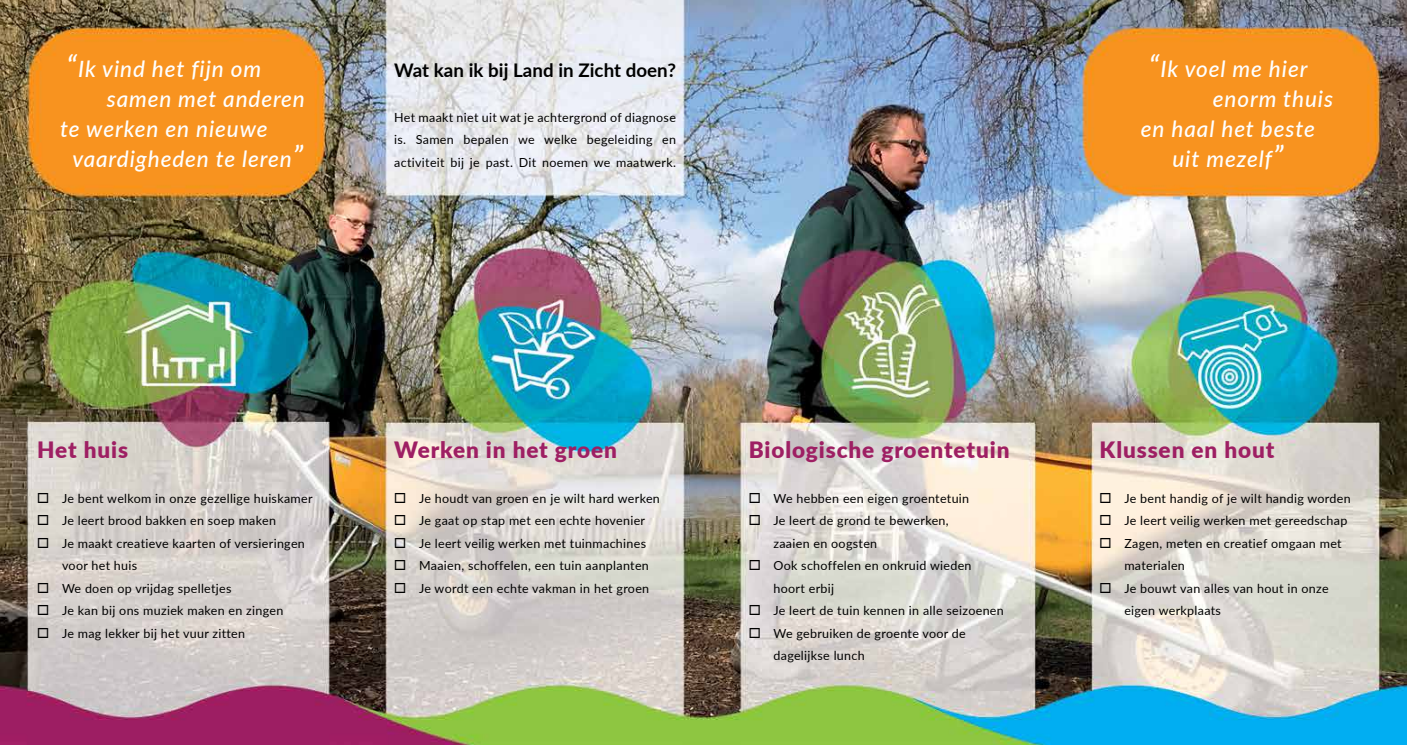
<style>
.page{position:relative;width:1407px;height:745px;background:#fff}
.page>*{position:absolute;margin:0;border:0;box-sizing:border-box;transform-origin:0 0}
.t1{font:italic 500 22.5px "Lato";letter-spacing:.04em;color:#fff}
.t2{font:900 22.5px "Lato";letter-spacing:.04em;color:#9e1f63}
.t3{font:700 18.75px "Lato";color:#000}
.t4{font:12.5px/22.5px "Lato";letter-spacing:.025em;color:#000}
.s1{font-size:30px}
.s2{font-size:20px}
</style>
<div class="page">
<img style="left:0;top:0;width:1407px;height:744px">
<h1 class="t1" style="left:66px;top:53px;width:196px"><span class="s1">“</span>Ik vind het fijn om</h1>
<h1 class="t1" style="left:107px;top:83px;width:199px">samen met anderen</h1>
<h1 class="t1" style="left:60px;top:113px;width:209px">te werken en nieuwe</h1>
<h1 class="t1" style="left:72px;top:143px;width:233px">vaardigheden te leren<span class="s1">”</span></h1>
<h2 class="t3" style="left:394px;top:56px;width:283px">Wat kan ik bij Land in Zicht doen?</h2>
<p class="t4" style="left:394px;top:105px;width:283px;text-align:justify">Het maakt niet uit wat je achtergrond of diagnose is. Samen bepalen we welke begeleiding en activiteit bij je past. Dit noemen we maatwerk.</p>
<h1 class="t1" style="left:1149px;top:53px;width:160px"><span class="s1">“</span>Ik voel me hier</h1>
<h1 class="t1" style="left:1213px;top:83px;width:122px">enorm thuis</h1>
<h1 class="t1" style="left:1141px;top:113px;width:175px">en haal het beste</h1>
<h1 class="t1" style="left:1172px;top:143px;width:113px">uit mezelf<span class="s1">”</span></h1>
<h1 class="t2" style="left:37px;top:432px;width:92px">Het huis</h1>
<p class="t4" style="left:37px;top:486px;width:277px"><span class="s2">□</span> Je bent welkom in onze gezellige huiskamer</p>
<p class="t4" style="left:37px;top:508px;width:240px"><span class="s2">□</span> Je leert brood bakken en soep maken</p>
<p class="t4" style="left:62px;top:531px;width:244px;text-indent:-25px"><span class="s2">□</span> Je maakt creatieve kaarten of versieringen voor het huis</p>
<p class="t4" style="left:37px;top:576px;width:196px"><span class="s2">□</span> We doen op vrijdag spelletjes</p>
<p class="t4" style="left:37px;top:598px;width:248px"><span class="s2">□</span> Je kan bij ons muziek maken en zingen</p>
<p class="t4" style="left:37px;top:621px;width:209px"><span class="s2">□</span> Je mag lekker bij het vuur zitten</p>
<h1 class="t2" style="left:394px;top:432px;width:224px">Werken in het groen</h1>
<p class="t4" style="left:394px;top:486px;width:267px"><span class="s2">□</span> Je houdt van groen en je wilt hard werken</p>
<p class="t4" style="left:394px;top:508px;width:252px"><span class="s2">□</span> Je gaat op stap met een echte hovenier</p>
<p class="t4" style="left:394px;top:531px;width:253px"><span class="s2">□</span> Je leert veilig werken met tuinmachines</p>
<p class="t4" style="left:394px;top:553px;width:256px"><span class="s2">□</span> Maaien, schoffelen, een tuin aanplanten</p>
<p class="t4" style="left:394px;top:576px;width:256px"><span class="s2">□</span> Je wordt een echte vakman in het groen</p>
<h1 class="t2" style="left:749px;top:432px;width:262px">Biologische groentetuin</h1>
<p class="t4" style="left:749px;top:486px;width:222px"><span class="s2">□</span> We hebben een eigen groentetuin</p>
<p class="t4" style="left:773px;top:508px;width:177px;text-indent:-25px"><span class="s2">□</span> Je leert de grond te bewerken, zaaien en oogsten</p>
<p class="t4" style="left:773px;top:553px;width:200px;text-indent:-25px"><span class="s2">□</span> Ook schoffelen en onkruid wieden hoort erbij</p>
<p class="t4" style="left:749px;top:598px;width:257px"><span class="s2">□</span> Je leert de tuin kennen in alle seizoenen</p>
<p class="t4" style="left:773px;top:621px;width:194px;text-indent:-25px"><span class="s2">□</span> We gebruiken de groente voor de dagelijkse lunch</p>
<h1 class="t2" style="left:1099px;top:432px;width:176px">Klussen en hout</h1>
<p class="t4" style="left:1099px;top:486px;width:253px"><span class="s2">□</span> Je bent handig of je wilt handig worden</p>
<p class="t4" style="left:1099px;top:508px;width:249px"><span class="s2">□</span> Je leert veilig werken met gereedschap</p>
<p class="t4" style="left:1124px;top:531px;width:219px;text-indent:-25px"><span class="s2">□</span> Zagen, meten en creatief omgaan met materialen</p>
<p class="t4" style="left:1124px;top:576px;width:206px;text-indent:-25px"><span class="s2">□</span> Je bouwt van alles van hout in onze eigen werkplaats</p>
</div>
